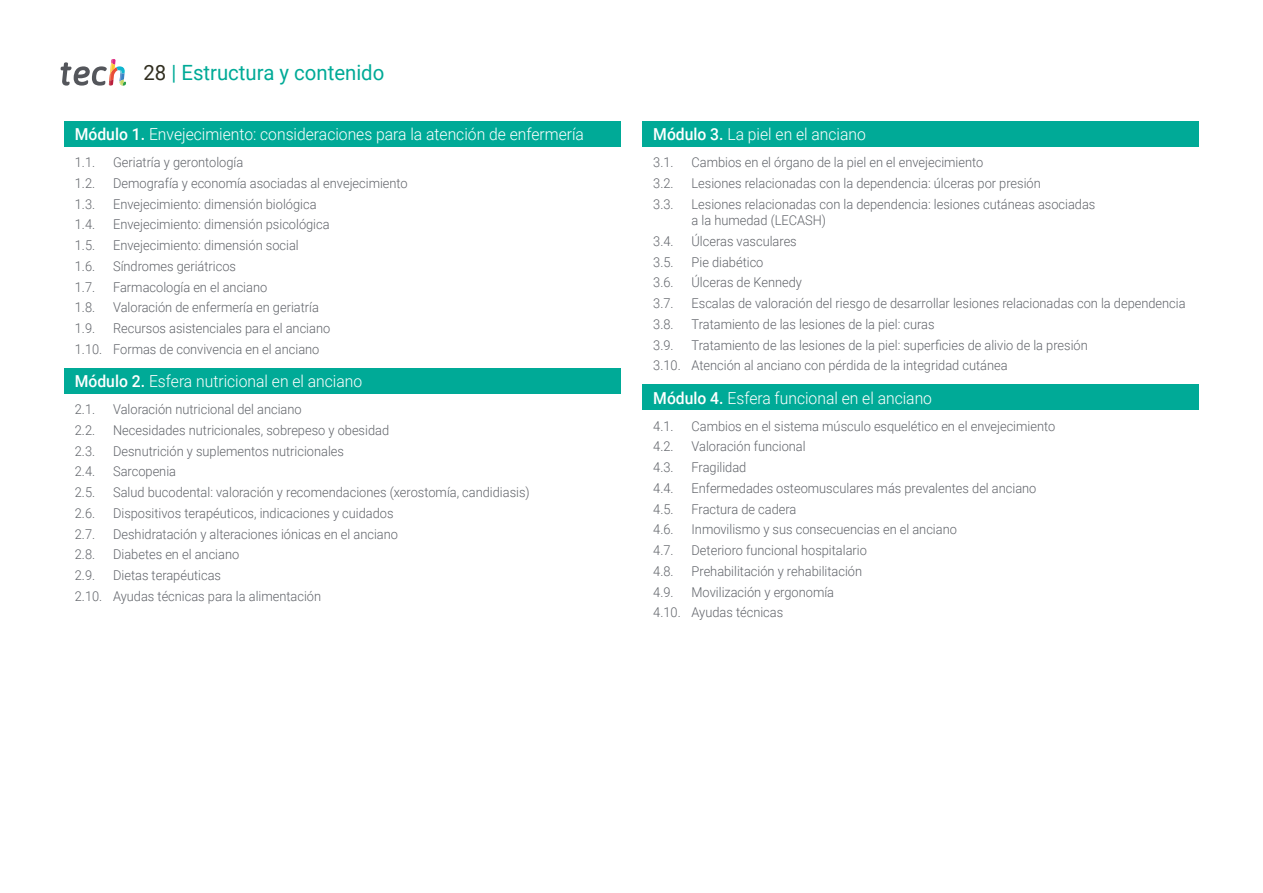
<style>
.page{position:relative;width:1263px;height:893px;background:#fff}
.page>*{position:absolute;margin:0;border:0;box-sizing:border-box;transform-origin:0 0}
.t1{font:21px "Roboto";color:#00aa97}
.t2{font:300 16.5px "Roboto";color:#fff;scale:.95 1}
.t3{font:300 13.5px/20.7px "Roboto";color:#61646a;scale:.95 1}
.s1{color:#312e20}
.s2{font-weight:500}
</style>
<div class="page">
<svg style="left:61px;top:59px;width:65px;height:27px"></svg>
<div style="left:64px;top:121px;width:557px;height:25px;background:#00aa97"></div>
<div style="left:64px;top:368px;width:557px;height:25px;background:#00aa97"></div>
<div style="left:642px;top:121px;width:557px;height:25px;background:#00aa97"></div>
<div style="left:642px;top:385px;width:557px;height:25px;background:#00aa97"></div>
<h1 class="t1" style="left:144px;top:57px;width:242px"><span class="s1">28</span> | Estructura y contenido</h1>
<p class="t2" style="left:75px;top:123px;width:537px"><span class="s2">Módulo 1.</span> Envejecimiento: consideraciones para la atención de enfermería</p>
<p class="t3" style="left:75px;top:151px;width:23px">1.1.</p>
<p class="t3" style="left:113px;top:151px;width:139px">Geriatría y gerontología</p>
<p class="t3" style="left:75px;top:172px;width:23px">1.2.</p>
<p class="t3" style="left:113px;top:172px;width:312px">Demografía y economía asociadas al envejecimiento</p>
<p class="t3" style="left:75px;top:193px;width:23px">1.3.</p>
<p class="t3" style="left:113px;top:193px;width:216px">Envejecimiento: dimensión biológica</p>
<p class="t3" style="left:75px;top:214px;width:23px">1.4.</p>
<p class="t3" style="left:113px;top:214px;width:229px">Envejecimiento: dimensión psicológica</p>
<p class="t3" style="left:75px;top:234px;width:23px">1.5.</p>
<p class="t3" style="left:113px;top:234px;width:197px">Envejecimiento: dimensión social</p>
<p class="t3" style="left:75px;top:255px;width:23px">1.6.</p>
<p class="t3" style="left:113px;top:255px;width:131px">Síndromes geriátricos</p>
<p class="t3" style="left:75px;top:276px;width:23px">1.7.</p>
<p class="t3" style="left:113px;top:276px;width:164px">Farmacología en el anciano</p>
<p class="t3" style="left:75px;top:297px;width:23px">1.8.</p>
<p class="t3" style="left:113px;top:297px;width:218px">Valoración de enfermería en geriatría</p>
<p class="t3" style="left:75px;top:317px;width:23px">1.9.</p>
<p class="t3" style="left:75px;top:317px;width:270px;text-indent:38px">Recursos asistenciales para el anciano<br>1.10. Formas de convivencia en el anciano</p>
<p class="t2" style="left:75px;top:370px;width:304px"><span class="s2">Módulo 2.</span> Esfera nutricional en el anciano</p>
<p class="t3" style="left:75px;top:398px;width:23px">2.1.</p>
<p class="t3" style="left:113px;top:398px;width:200px">Valoración nutricional del anciano</p>
<p class="t3" style="left:75px;top:419px;width:23px">2.2.</p>
<p class="t3" style="left:113px;top:419px;width:292px">Necesidades nutricionales, sobrepeso y obesidad</p>
<p class="t3" style="left:75px;top:440px;width:23px">2.3.</p>
<p class="t3" style="left:113px;top:440px;width:245px">Desnutrición y suplementos nutricionales</p>
<p class="t3" style="left:75px;top:461px;width:23px">2.4.</p>
<p class="t3" style="left:113px;top:461px;width:68px">Sarcopenia</p>
<p class="t3" style="left:75px;top:481px;width:23px">2.5.</p>
<p class="t3" style="left:113px;top:481px;width:440px">Salud bucodental: valoración y recomendaciones (xerostomía, candidiasis)</p>
<p class="t3" style="left:75px;top:502px;width:23px">2.6.</p>
<p class="t3" style="left:113px;top:502px;width:297px">Dispositivos terapéuticos, indicaciones y cuidados</p>
<p class="t3" style="left:75px;top:523px;width:23px">2.7.</p>
<p class="t3" style="left:113px;top:523px;width:301px">Deshidratación y alteraciones iónicas en el anciano</p>
<p class="t3" style="left:75px;top:544px;width:23px">2.8.</p>
<p class="t3" style="left:113px;top:544px;width:134px">Diabetes en el anciano</p>
<p class="t3" style="left:75px;top:564px;width:23px">2.9.</p>
<p class="t3" style="left:75px;top:564px;width:261px;text-indent:38px">Dietas terapéuticas<br>2.10. Ayudas técnicas para la alimentación</p>
<p class="t2" style="left:653px;top:123px;width:225px"><span class="s2">Módulo 3.</span> La piel en el anciano</p>
<p class="t3" style="left:653px;top:151px;width:23px">3.1.</p>
<p class="t3" style="left:691px;top:151px;width:309px">Cambios en el órgano de la piel en el envejecimiento</p>
<p class="t3" style="left:653px;top:172px;width:23px">3.2.</p>
<p class="t3" style="left:691px;top:172px;width:369px">Lesiones relacionadas con la dependencia: úlceras por presión</p>
<p class="t3" style="left:653px;top:193px;width:23px">3.3.</p>
<p class="t3" style="left:691px;top:195px;width:427px;line-height:16.5px">Lesiones relacionadas con la dependencia: lesiones cutáneas asociadas a la humedad (LECASH)</p>
<p class="t3" style="left:653px;top:230px;width:23px">3.4.</p>
<p class="t3" style="left:691px;top:230px;width:112px">Úlceras vasculares</p>
<p class="t3" style="left:653px;top:251px;width:23px">3.5.</p>
<p class="t3" style="left:691px;top:251px;width:77px">Pie diabético</p>
<p class="t3" style="left:653px;top:272px;width:23px">3.6.</p>
<p class="t3" style="left:691px;top:272px;width:118px">Úlceras de Kennedy</p>
<p class="t3" style="left:653px;top:292px;width:23px">3.7.</p>
<p class="t3" style="left:691px;top:292px;width:522px">Escalas de valoración del riesgo de desarrollar lesiones relacionadas con la dependencia</p>
<p class="t3" style="left:653px;top:313px;width:23px">3.8.</p>
<p class="t3" style="left:691px;top:313px;width:257px">Tratamiento de las lesiones de la piel: curas</p>
<p class="t3" style="left:653px;top:334px;width:23px">3.9.</p>
<p class="t3" style="left:653px;top:334px;width:459px;text-indent:38px">Tratamiento de las lesiones de la piel: superficies de alivio de la presión<br>3.10. Atención al anciano con pérdida de la integridad cutánea</p>
<p class="t2" style="left:653px;top:386px;width:295px"><span class="s2">Módulo 4.</span> Esfera funcional en el anciano</p>
<p class="t3" style="left:653px;top:415px;width:23px">4.1.</p>
<p class="t3" style="left:691px;top:415px;width:384px">Cambios en el sistema músculo esquelético en el envejecimiento</p>
<p class="t3" style="left:653px;top:436px;width:23px">4.2.</p>
<p class="t3" style="left:691px;top:436px;width:122px">Valoración funcional</p>
<p class="t3" style="left:653px;top:456px;width:23px">4.3.</p>
<p class="t3" style="left:691px;top:456px;width:59px">Fragilidad</p>
<p class="t3" style="left:653px;top:477px;width:23px">4.4.</p>
<p class="t3" style="left:691px;top:477px;width:365px">Enfermedades osteomusculares más prevalentes del anciano</p>
<p class="t3" style="left:653px;top:498px;width:23px">4.5.</p>
<p class="t3" style="left:691px;top:498px;width:112px">Fractura de cadera</p>
<p class="t3" style="left:653px;top:519px;width:23px">4.6.</p>
<p class="t3" style="left:691px;top:519px;width:281px">Inmovilismo y sus consecuencias en el anciano</p>
<p class="t3" style="left:653px;top:539px;width:23px">4.7.</p>
<p class="t3" style="left:691px;top:539px;width:186px">Deterioro funcional hospitalario</p>
<p class="t3" style="left:653px;top:560px;width:23px">4.8.</p>
<p class="t3" style="left:691px;top:560px;width:181px">Prehabilitación y rehabilitación</p>
<p class="t3" style="left:653px;top:581px;width:23px">4.9.</p>
<p class="t3" style="left:653px;top:581px;width:192px;text-indent:38px">Movilización y ergonomía<br>4.10. Ayudas técnicas</p>
</div>
